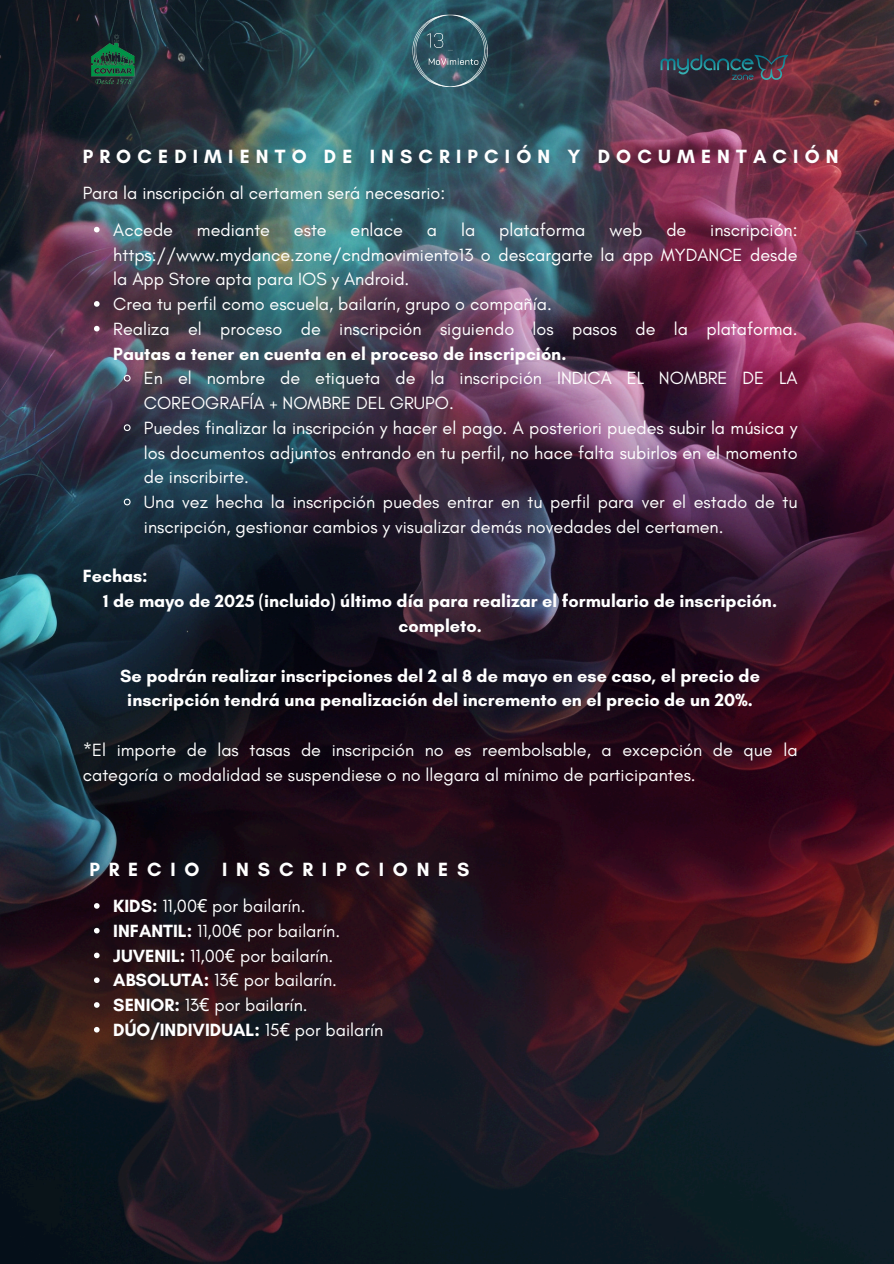
<style>
.page{position:relative;width:894px;height:1264px;background:#fff}
.page>*{position:absolute;margin:0;border:0;box-sizing:border-box;transform-origin:0 0}
.t1{font:700 19.5px "Glacial Indifference";letter-spacing:.315em;color:#fff}
.t2{font:700 19.5px "Glacial Indifference";letter-spacing:.455em;color:#fff}
.t3{font:18px/24.8px "Glacial Indifference";color:#fff}
.t4{font:700 18px/24.8px "Glacial Indifference";color:#fff;text-align:center}
.s1{font-weight:700}
.s2{font-family:"Noto Sans"}
.s3{font-weight:400}
.s4{font-family:"Noto Sans";font-weight:400}
</style>
<div class="page">
<img style="left:0;top:0;width:893px;height:1263px">
<img style="left:370px;top:0;width:154px;height:97px">
<svg style="left:94px;top:903px;width:6px;height:5px"></svg>
<svg style="left:94px;top:927px;width:6px;height:6px"></svg>
<svg style="left:94px;top:952px;width:6px;height:6px"></svg>
<svg style="left:94px;top:977px;width:6px;height:6px"></svg>
<svg style="left:94px;top:1002px;width:6px;height:5px"></svg>
<svg style="left:94px;top:1026px;width:6px;height:6px"></svg>
<svg style="left:94px;top:227px;width:6px;height:5px"></svg>
<svg style="left:94px;top:301px;width:6px;height:6px"></svg>
<svg style="left:94px;top:326px;width:6px;height:5px"></svg>
<svg style="left:123px;top:374px;width:8px;height:8px"></svg>
<svg style="left:123px;top:423px;width:8px;height:9px"></svg>
<svg style="left:123px;top:498px;width:8px;height:8px"></svg>
<svg style="left:660px;top:55px;width:128px;height:26px;background:#353d4a"></svg>
<img style="left:89px;top:31px;width:48px;height:58px">
<p class="t1" style="left:83px;top:145px;width:757px">PROCEDIMIENTO DE INSCRIPCIÓN Y DOCUMENTACIÓN</p>
<h1 class="t3" style="left:83px;top:181px;width:364px">Para la inscripción al certamen será necesario:</h1>
<p class="t3" style="left:113px;top:217px;width:61px">Accede</p>
<p class="t3" style="left:197px;top:217px;width:75px">mediante</p>
<p class="t3" style="left:294px;top:217px;width:34px">este</p>
<p class="t3" style="left:350px;top:217px;width:54px">enlace</p>
<p class="t3" style="left:427px;top:217px;width:12px">a</p>
<p class="t3" style="left:461px;top:217px;width:16px">la</p>
<p class="t3" style="left:499px;top:217px;width:88px">plataforma</p>
<p class="t3" style="left:609px;top:217px;width:35px">web</p>
<p class="t3" style="left:666px;top:217px;width:22px">de</p>
<p class="t3" style="left:113px;top:217px;width:685px;text-align:right">inscripción:<br>https://www.mydance.zone/cndmovimiento13 o descargarte la app MYDANCE desde</p>
<p class="t3" style="left:113px;top:267px;width:685px">la App Store apta para IOS y Android.<br>Crea tu perfil como escuela, bailarín, grupo o compañía.<br>Realiza el proceso de inscripción siguiendo los pasos de la plataforma.<br><span class="s1">Pautas a tener en cuenta en el proceso de inscripción.</span></p>
<p class="t3" style="left:144px;top:366px;width:655px">En el nombre de etiqueta de la inscripción INDICA EL NOMBRE DE LA<br>COREOGRAFÍA + NOMBRE DEL GRUPO.</p>
<p class="t3" style="left:144px;top:415px;width:655px;text-align:justify">Puedes finalizar la inscripción y hacer el pago. A posteriori puedes subir la música y los documentos adjuntos entrando en tu perfil, no hace falta subirlos en el momento de inscribirte.</p>
<p class="t3" style="left:144px;top:489px;width:655px">Una vez hecha la inscripción puedes entrar en tu perfil para ver el estado de tu inscripción, gestionar cambios y visualizar demás novedades del certamen.</p>
<h2 class="t4" style="left:83px;top:564px;width:66px">Fechas:</h2>
<h2 class="t4" style="left:103px;top:588px;width:675px">1 de mayo de 2025 (incluido) último día para realizar el formulario de inscripción.</h2>
<h2 class="t4" style="left:398px;top:613px;width:85px">completo.</h2>
<h2 class="t4" style="left:120px;top:663px;width:641px">Se podrán realizar inscripciones del 2 al 8 de mayo en ese caso, el precio de inscripción tendrá una penalización del incremento en el precio de un 20%.</h2>
<p class="t3" style="left:83px;top:737px;width:716px">*El importe de las tasas de inscripción no es reembolsable, a excepción de que la categoría o modalidad se suspendiese o no llegara al mínimo de participantes.</p>
<p class="t2" style="left:89px;top:857px;width:381px">PRECIO INSCRIPCIONES</p>
<p class="t3" style="left:113px;top:893px;width:194px"><span class="s1">KIDS:</span> 11,00<span class="s2">€</span> por bailarín.</p>
<p class="t3" style="left:113px;top:918px;width:228px"><span class="s1">INFANTIL:</span> 11,00<span class="s2">€</span> por bailarín.</p>
<p class="t3" style="left:113px;top:942px;width:221px"><span class="s1">JUVENIL:</span> 11,00<span class="s2">€</span> por bailarín.</p>
<h1 class="t3" style="left:113px;top:967px;width:225px"><span class="s1">ABSOLUTA:</span> 13<span class="s2">€</span> por bailarín.</h1>
<p class="t3" style="left:113px;top:992px;width:196px"><span class="s1">SENIOR:</span> 13<span class="s2">€</span> por bailarín.</p>
<p class="t4" style="left:113px;top:1017px;width:271px">DÚO/INDIVIDUAL: <span class="s3">15</span><span class="s4">€</span> <span class="s3">por bailarín</span></p>
</div>
